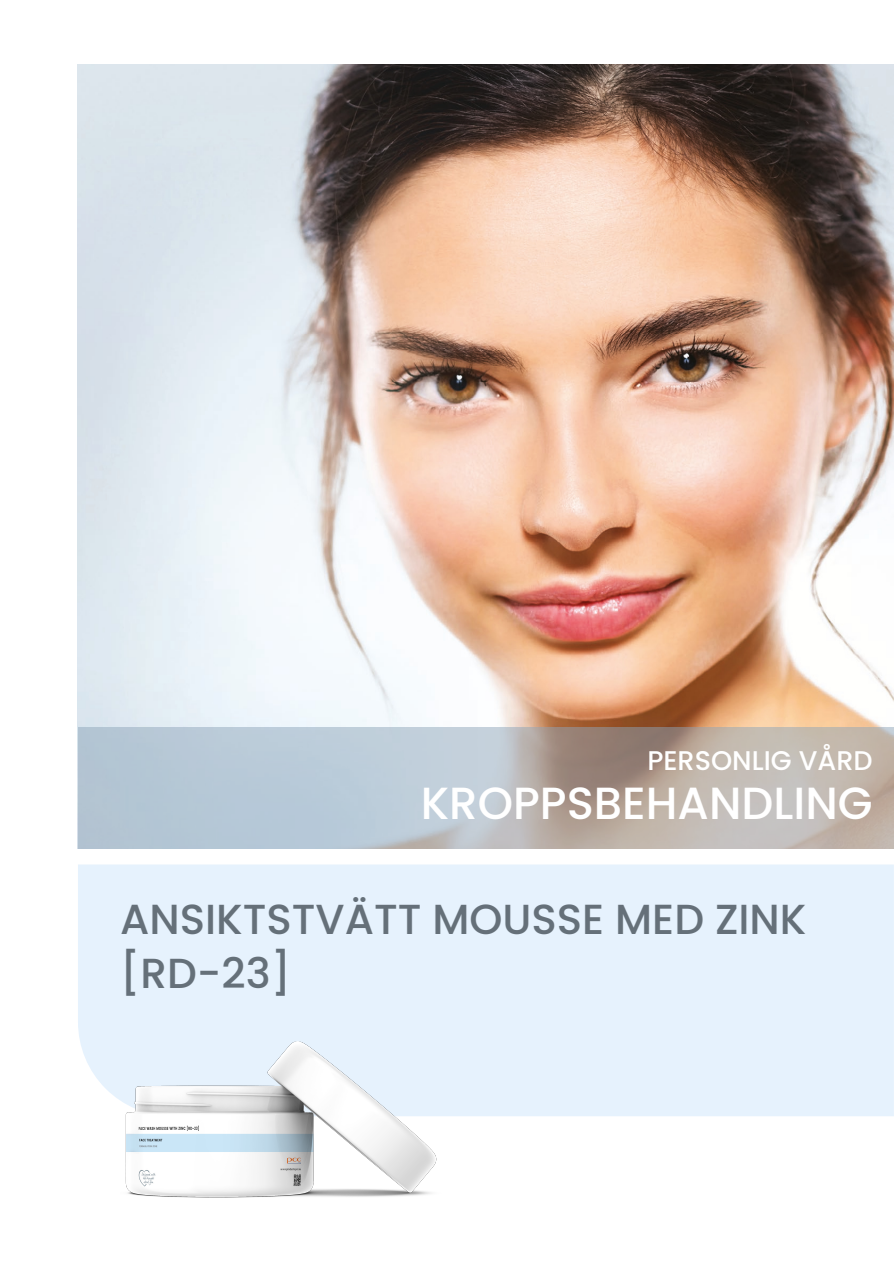
<style>
.page{position:relative;width:894px;height:1264px;background:#fff}
.page>*{position:absolute;margin:0;border:0;box-sizing:border-box;transform-origin:0 0}
.t1{font:500 45px "Poppins";color:#fff}
.t2{font:500 42px/54.6px "Poppins";color:#657079}
.t3{font:500 27px "Poppins";color:#fff}
</style>
<div class="page">
<img style="left:78px;top:64px;width:815px;height:663px">
<div style="left:78px;top:864px;width:815px;height:252px;background:#e6f2fd"></div>
<div style="left:78px;top:727px;width:815px;height:121px;background:#8ea5b9;opacity:.5"></div>
<img style="left:120px;top:1038px;width:321px;height:160px">
<p class="t3" style="left:647px;top:741px;width:226px">PERSONLIG VÅRD</p>
<p class="t1" style="left:420px;top:772px;width:453px">KROPPSBEHANDLING</p>
<p class="t2" style="left:120px;top:891px;width:687px">ANSIKTSTVÄTT MOUSSE MED ZINK [RD-23]</p>
</div>
